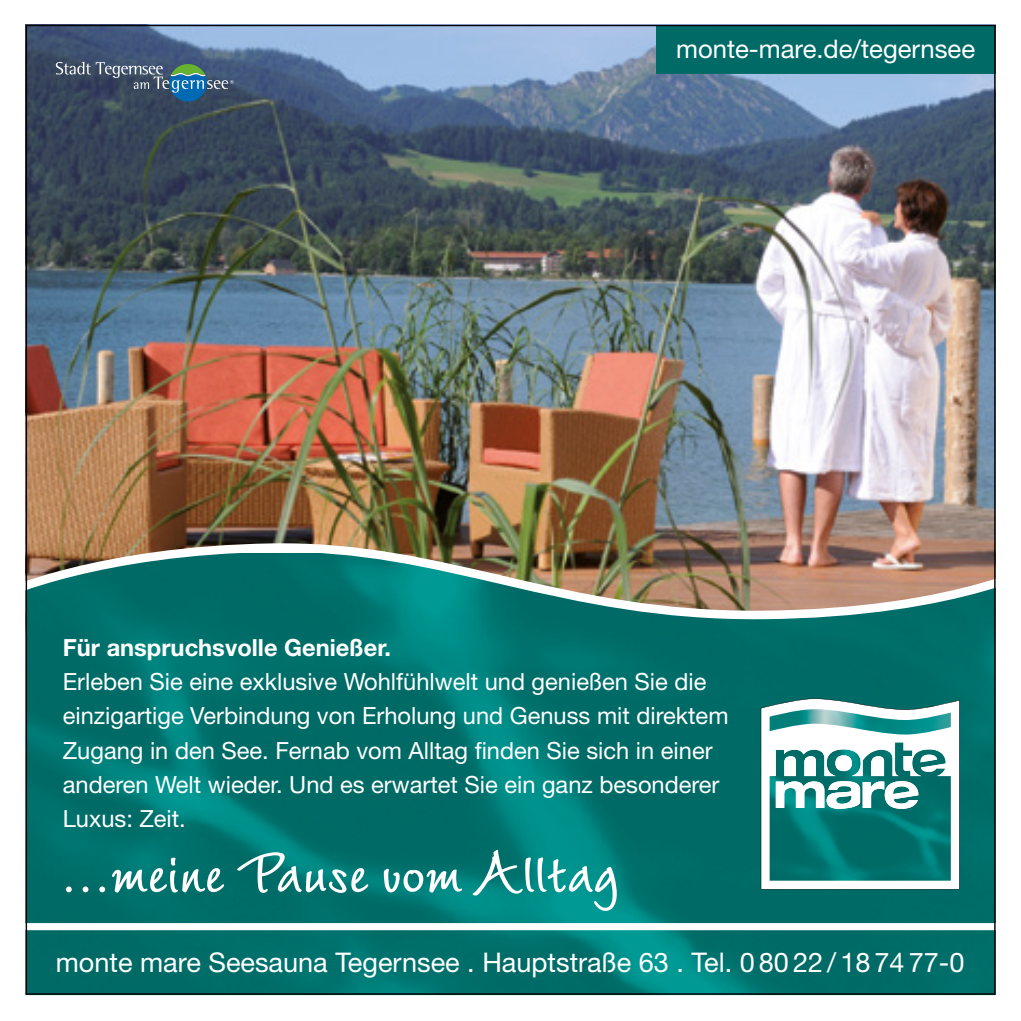
<style>
.page{position:relative;width:1021px;height:1021px;background:#fff}
.page>*{position:absolute;margin:0;border:0;box-sizing:border-box;transform-origin:0 0}
.t1{font:700 69.6px "LT Wiesbaden Swing";color:#fff}
.t2{font:27px "Helvetica Neue";color:#fff}
.t3{font:25.8px "Helvetica Neue LT";color:#fff}
.t4{font:23.7px/34.2px "Helvetica Neue LT";color:#fff}
.t5{font:700 23.7px "Helvetica Neue LT";color:#fff}
</style>
<div class="page">
<img style="left:28px;top:27px;width:965px;height:509px">
<img style="left:26px;top:621px;width:969px;height:374px">
<img style="left:25px;top:536px;width:971px;height:85px">
<svg style="left:760px;top:698px;width:199px;height:191px"></svg>
<img style="left:769px;top:709px;width:181px;height:25px">
<div style="left:656px;top:25px;width:339px;height:49px;background:#006a66"></div>
<div style="left:22px;top:923px;width:975px;height:7px;background:#fff"></div>
<svg style="left:56px;top:62px;width:178px;height:39px"></svg>
<p class="t3" style="left:676px;top:33px;width:300px">monte-mare.de/tegernsee</p>
<p class="t5" style="left:63px;top:633px;width:330px">Für anspruchsvolle Genießer.</p>
<p class="t4" style="left:63px;top:664px;width:667px">Erleben Sie eine exklusive Wohlfühlwelt und genießen Sie die einzigartige Verbindung von Erholung und Genuss mit direktem Zugang in den See. Fernab vom Alltag finden Sie sich in einer anderen Welt wieder. Und es erwartet Sie ein ganz besonderer Luxus: Zeit.</p>
<h1 class="t1" style="left:60px;top:826px;width:560px">...meine Pause vom Alltag</h1>
<p class="t2" style="left:56px;top:942px;width:910px">monte mare Seesauna Tegernsee . Hauptstraße 63 . Tel. 0 80 22 / 18 74 77-0</p>
</div>
